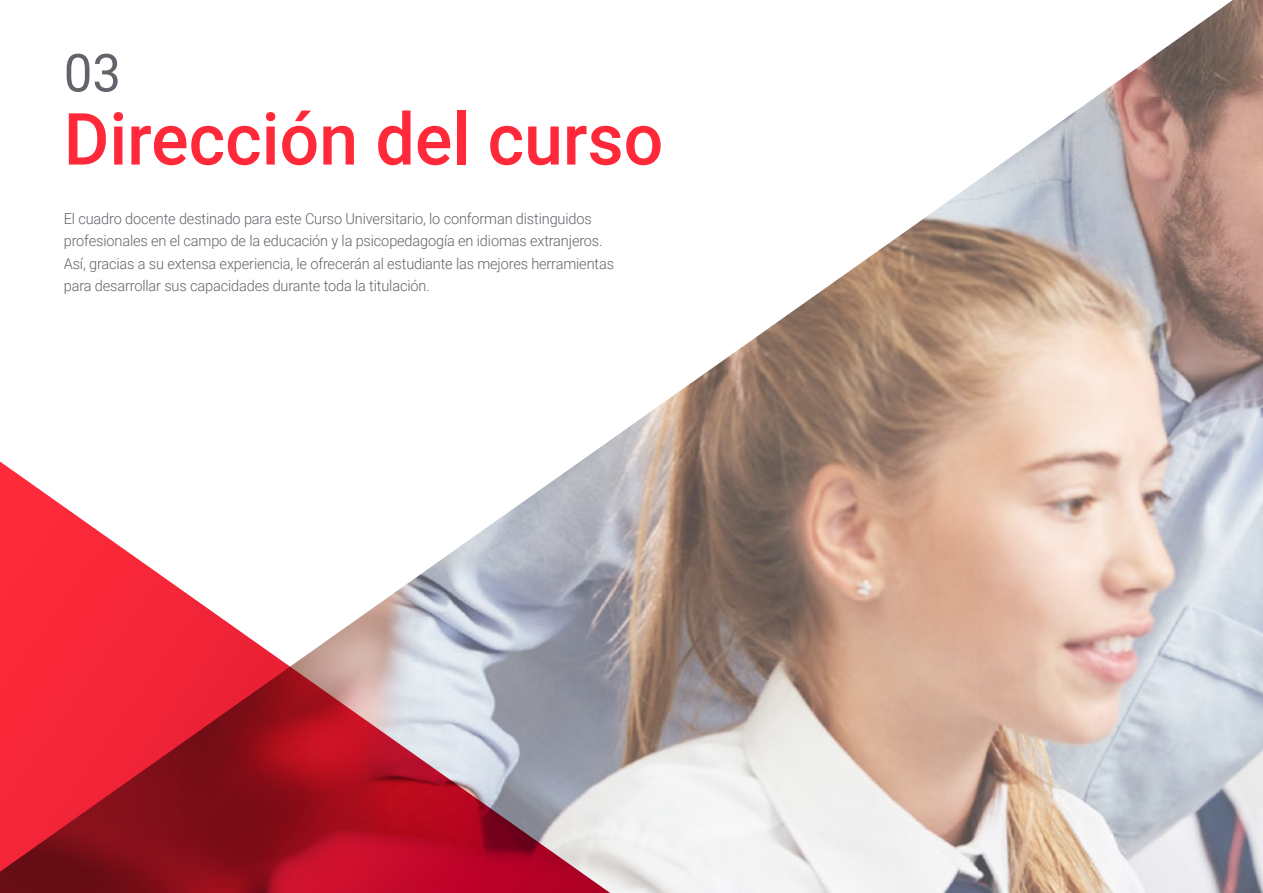
<style>
.page{position:relative;width:1263px;height:893px;background:#fff}
.page>*{position:absolute;margin:0;border:0;box-sizing:border-box;transform-origin:0 0}
.t1{font:500 72px "Roboto";color:#ff293a}
.t2{font:52.5px "Roboto";color:#61646a}
.t3{font:300 15px/22.5px "Roboto";letter-spacing:-.01em;color:#61646a}
</style>
<div class="page">
<img style="left:602px;top:0;width:661px;height:893px">
<svg style="left:0;top:446px;width:640px;height:447px"></svg>
<h2 class="t2" style="left:64px;top:36px;width:59px">03</h2>
<h1 class="t1" style="left:64px;top:89px;width:601px">Dirección del curso</h1>
<p class="t3" style="left:64px;top:207px;width:552px">El cuadro docente destinado para este Curso Universitario, lo conforman distinguidos profesionales en el campo de la educación y la psicopedagogía en idiomas extranjeros.<br>Así, gracias a su extensa experiencia, le ofrecerán al estudiante las mejores herramientas para desarrollar sus capacidades durante toda la titulación.</p>
</div>
